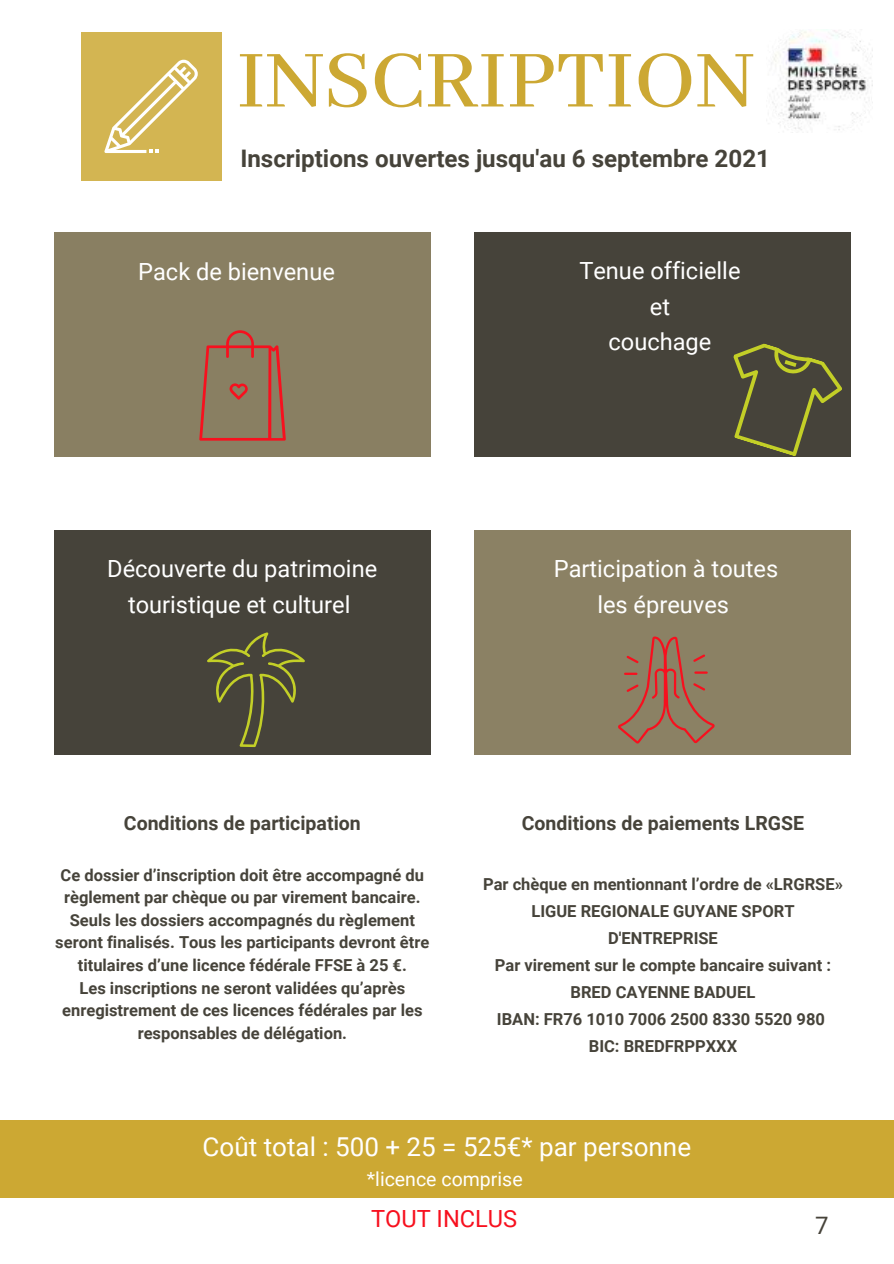
<style>
.page{position:relative;width:894px;height:1264px;background:#fff}
.page>*{position:absolute;margin:0;border:0;box-sizing:border-box;transform-origin:0 0}
.t1{font:500 89.4px "Abhaya Libre";color:#cca833}
.t2{font:26.1px "Roboto";color:#fff}
.t3{font:700 24.15px "Roboto";color:#46433a}
.t4{font:24px "Roboto";color:#46433a}
.t5{font:23.7px/35.4px "Roboto";color:#fff;text-align:center}
.t6{font:23.7px "Roboto";color:#f7101e}
.t7{font:700 19.5px "Roboto";color:#46433a}
.t8{font:19.5px "Roboto";color:#fff}
.t9{font:700 16.5px/22.5px "Roboto";color:#46433a;text-align:center}
</style>
<div class="page">
<div style="left:81px;top:32px;width:140px;height:149px;background:#d3b552"></div>
<div style="left:54px;top:232px;width:376px;height:225px;background:#897f62"></div>
<div style="left:54px;top:530px;width:376px;height:225px;background:#46433a"></div>
<div style="left:474px;top:232px;width:377px;height:225px;background:#46433a"></div>
<div style="left:474px;top:530px;width:377px;height:225px;background:#8b8164"></div>
<svg style="left:199px;top:330px;width:87px;height:110px"></svg>
<svg style="left:733px;top:343px;width:109px;height:113px"></svg>
<svg style="left:207px;top:632px;width:98px;height:115px"></svg>
<svg style="left:618px;top:636px;width:96px;height:107px"></svg>
<div style="left:0;top:1120px;width:893px;height:77px;background:#cca833"></div>
<svg style="left:104px;top:60px;width:94px;height:93px"></svg>
<img style="left:771px;top:29px;width:101px;height:104px">
<h1 class="t1" style="left:237px;top:31px;width:518px">INSCRIPTION</h1>
<h3 class="t3" style="left:240px;top:144px;width:531px">Inscriptions ouvertes jusqu'au 6 septembre 2021</h3>
<h3 class="t5" style="left:138px;top:254px;width:198px">Pack de bienvenue</h3>
<h3 class="t5" style="left:579px;top:253px;width:163px">Tenue officielle et<br>couchage</h3>
<h3 class="t5" style="left:107px;top:551px;width:271px">Découverte du patrimoine touristique et culturel</h3>
<h3 class="t5" style="left:553px;top:551px;width:226px">Participation à toutes les épreuves</h3>
<p class="t7" style="left:124px;top:812px;width:238px">Conditions de participation</p>
<p class="t9" style="left:55px;top:864px;width:375px">Ce dossier d’inscription doit être accompagné du règlement par chèque ou par virement bancaire.<br>Seuls les dossiers accompagnés du règlement seront finalisés. Tous les participants devront être titulaires d’une licence fédérale FFSE à 25 €.<br>Les inscriptions ne seront validées qu’après enregistrement de ces licences fédérales par les responsables de délégation.</p>
<p class="t7" style="left:521px;top:812px;width:284px">Conditions de paiements LRGSE</p>
<p class="t9" style="left:483px;top:870px;width:361px;line-height:27px">Par chèque en mentionnant l’ordre de «LRGRSE»<br>LIGUE REGIONALE GUYANE SPORT<br>D'ENTREPRISE<br>Par virement sur le compte bancaire suivant :<br>BRED CAYENNE BADUEL<br>IBAN: FR76 1010 7006 2500 8330 5520 980<br>BIC: BREDFRPPXXX</p>
<h2 class="t2" style="left:202px;top:1131px;width:490px">Coût total : 500 + 25 = 525€* par personne</h2>
<p class="t8" style="left:367px;top:1167px;width:157px">*licence comprise</p>
<h3 class="t6" style="left:371px;top:1205px;width:148px">TOUT INCLUS</h3>
<h3 class="t4" style="left:815px;top:1212px;width:15px">7</h3>
</div>
